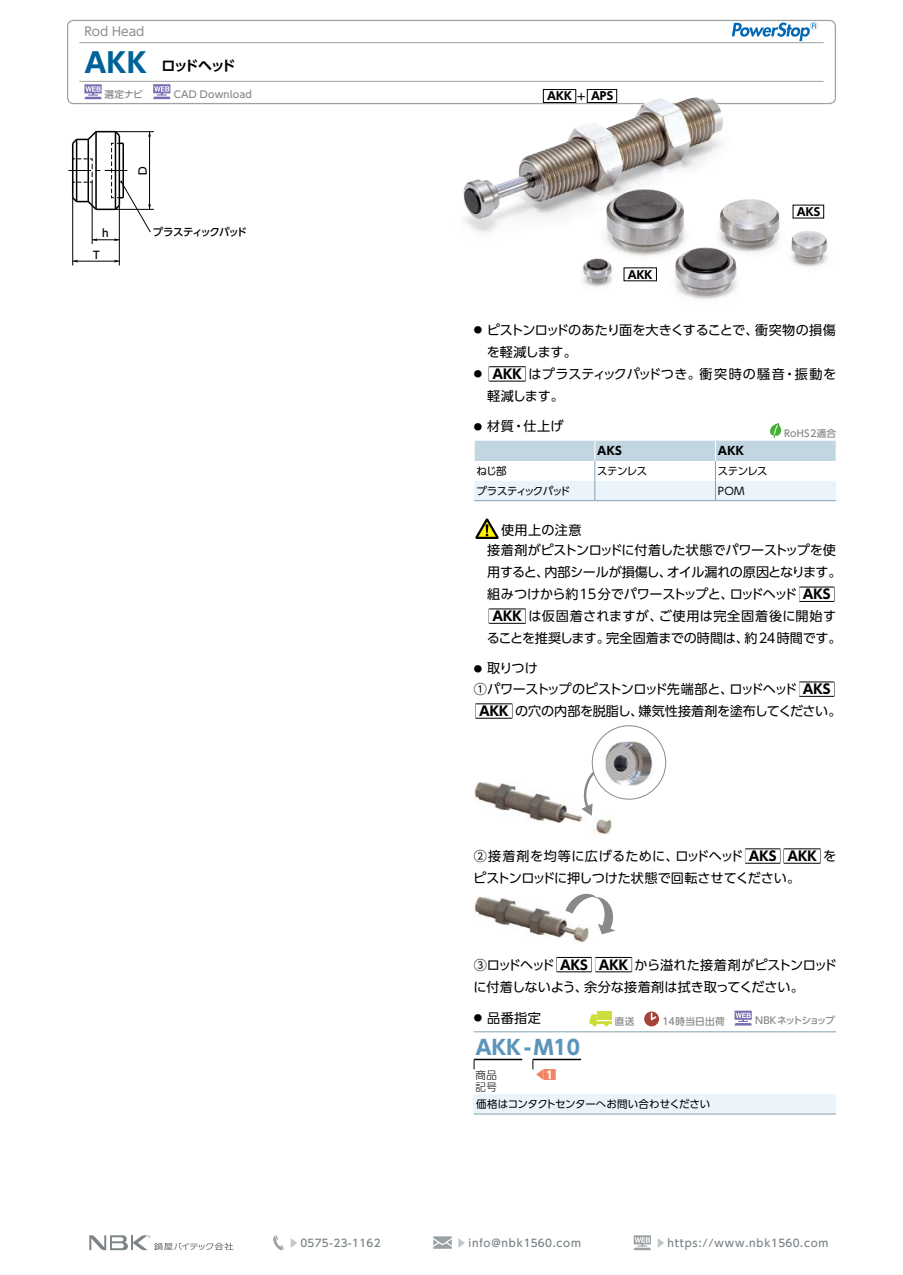
<style>
.page{position:relative;width:903px;height:1275px;background:#fff}
.page>*{position:absolute;margin:0;border:0;box-sizing:border-box;transform-origin:0 0}
.t1{font:700 20.12px "UD Shin Go Pro";color:#5b95bc}
.t2{font:700 14px "UD Shin Go Pro De";letter-spacing:-.115em;color:#000}
.t3{font:13.12px/21.9px "UD Shin Go Pro";letter-spacing:-.015em;color:#000}
.t4{font:13.12px/21.9px "UD Shin Go Pro";letter-spacing:-.035em;color:#000}
.t5{font:13.12px "UD Shin Go Pro";letter-spacing:-.05em;color:#000}
.t6{font:13.12px "UD Shin Go Pro";letter-spacing:.03em;color:#000}
.t7{font:12.25px "UD Shin Go Pro";color:#898989}
.t8{font:300 11.9px "UD Shin Go Pro";color:#ef8565}
.t9{font:700 11.38px "UD Shin Go Pro";letter-spacing:.02em;color:#000}
.t10{font:700 11.03px "UD Shin Go Pro";color:#000}
.t11{font:500 10.5px "UD Shin Go Pro";letter-spacing:.08em;color:#7d8488}
.t12{font:10.5px "UD Shin Go Pro";letter-spacing:-.02em;color:#000}
.t13{font:10.5px "UD Shin Go Pro";letter-spacing:-.045em;color:#000}
.t14{font:500 10.5px "UD Shin Go Pro";letter-spacing:.02em;color:#7d8488}
.t15{font:500 10.5px/21.5px "UD Shin Go Pro";letter-spacing:-.115em;color:#000}
.t16{font:10.5px "UD Shin Go Pro";letter-spacing:-.125em;color:#000}
.t17{font:300 10.5px/12.2px "UD Shin Go Pro";color:#000}
.t18{font:500 9.62px "UD Shin Go Pro";letter-spacing:.02em;color:#898989}
.t19{font:500 9.62px "UD Shin Go Pro";letter-spacing:-.11em;color:#898989}
.s1{font-family:"UD Shin Go Pro";font-size:27.12px;color:#006297}
.s2{font-weight:500}
.s3{font-family:"Futo Go B101 Pro";font-weight:700;font-size:8.4px}
.s4{font-weight:700}
.s5{font-weight:700;font-size:10.5px;color:#fff}
.s6{color:#c1c6c9}
</style>
<div class="page">
<svg style="left:89px;top:1235px;width:144px;height:15px"></svg>
<svg style="left:273px;top:1235px;width:11px;height:15px"></svg>
<svg style="left:433px;top:1236px;width:19px;height:13px"></svg>
<svg style="left:634px;top:1235px;width:17px;height:15px"></svg>
<div style="left:67px;top:20px;width:769px;height:84px;border:1px solid #9fa0a0;border-radius:6px"></div>
<hr style="left:79px;top:81px;width:744px;height:1px;background:#9fa0a0">
<hr style="left:79px;top:42px;width:744px;height:1px;background:#9fa0a0">
<svg style="left:732px;top:22px;width:85px;height:19px"></svg>
<svg style="left:84px;top:84px;width:18px;height:15px"></svg>
<svg style="left:153px;top:84px;width:17px;height:15px"></svg>
<hr style="left:73px;top:261px;width:46px;height:1px;background:#000">
<hr style="left:119px;top:205px;width:1px;height:60px;background:#000">
<hr style="left:72px;top:198px;width:1px;height:67px;background:#000">
<hr style="left:92px;top:182px;width:1px;height:62px;background:#000">
<hr style="left:115px;top:131px;width:39px;height:1px;background:#000">
<hr style="left:115px;top:209px;width:39px;height:1px;background:#000">
<svg style="left:68px;top:130px;width:83px;height:111px"></svg>
<img style="left:449px;top:97px;width:301px;height:203px">
<div style="left:624px;top:268px;width:32px;height:13px;background:#fff"></div>
<div style="left:543px;top:90px;width:33px;height:12px;background:#fff"></div>
<div style="left:543px;top:89px;width:33px;height:14px;border:1px solid #000"></div>
<div style="left:587px;top:90px;width:30px;height:12px;background:#fff"></div>
<div style="left:587px;top:89px;width:30px;height:14px;border:1px solid #000"></div>
<hr style="left:489px;top:366px;width:36px;height:1px;background:#000">
<hr style="left:489px;top:381px;width:36px;height:1px;background:#000">
<svg style="left:525px;top:366px;width:1px;height:15px"></svg>
<svg style="left:474px;top:423px;width:363px;height:78px"></svg>
<hr style="left:799px;top:587px;width:35px;height:1px;background:#000">
<hr style="left:799px;top:601px;width:35px;height:1px;background:#000">
<svg style="left:834px;top:587px;width:1px;height:15px"></svg>
<hr style="left:489px;top:609px;width:36px;height:1px;background:#000">
<hr style="left:489px;top:623px;width:36px;height:1px;background:#000">
<svg style="left:525px;top:609px;width:1px;height:15px"></svg>
<svg style="left:475px;top:518px;width:24px;height:21px"></svg>
<hr style="left:799px;top:682px;width:35px;height:1px;background:#000">
<hr style="left:799px;top:696px;width:35px;height:1px;background:#000">
<svg style="left:834px;top:682px;width:1px;height:15px"></svg>
<svg style="left:475px;top:704px;width:1px;height:14px"></svg>
<hr style="left:476px;top:703px;width:36px;height:1px;background:#000">
<hr style="left:476px;top:718px;width:36px;height:1px;background:#000">
<svg style="left:512px;top:704px;width:1px;height:14px"></svg>
<img style="left:474px;top:759px;width:149px;height:76px">
<svg style="left:581px;top:764px;width:25px;height:52px"></svg>
<div style="left:592px;top:725px;width:74px;height:75px;background:#fff;border:1px solid #898989;border-radius:50%"></div>
<img style="left:605px;top:741px;width:48px;height:44px">
<hr style="left:745px;top:848px;width:35px;height:1px;background:#000">
<hr style="left:745px;top:863px;width:35px;height:1px;background:#000">
<svg style="left:780px;top:849px;width:4px;height:14px"></svg>
<hr style="left:784px;top:848px;width:36px;height:1px;background:#000">
<hr style="left:784px;top:863px;width:36px;height:1px;background:#000">
<svg style="left:820px;top:849px;width:1px;height:14px"></svg>
<img style="left:474px;top:897px;width:129px;height:46px">
<svg style="left:565px;top:893px;width:51px;height:41px"></svg>
<svg style="left:556px;top:957px;width:1px;height:15px"></svg>
<hr style="left:557px;top:957px;width:34px;height:1px;background:#000">
<hr style="left:557px;top:971px;width:34px;height:1px;background:#000">
<svg style="left:591px;top:957px;width:4px;height:15px"></svg>
<hr style="left:595px;top:957px;width:37px;height:1px;background:#000">
<hr style="left:595px;top:971px;width:37px;height:1px;background:#000">
<svg style="left:632px;top:957px;width:1px;height:15px"></svg>
<div style="left:474px;top:1094px;width:362px;height:20px;background:#ebf4fa"></div>
<hr style="left:474px;top:1031px;width:362px;height:1px;background:#84a2b2">
<hr style="left:474px;top:1114px;width:362px;height:1px;background:#84a2b2">
<hr style="left:474px;top:1059px;width:48px;height:1px;background:#000">
<hr style="left:533px;top:1059px;width:48px;height:1px;background:#000">
<div style="left:543px;top:1069px;width:13px;height:11px;background:#ef8565"></div>
<svg style="left:734px;top:1011px;width:18px;height:14px"></svg>
<svg style="left:644px;top:1011px;width:15px;height:15px"></svg>
<svg style="left:590px;top:1014px;width:22px;height:12px"></svg>
<div style="left:598px;top:1011px;width:14px;height:9px;background:#cfdd3c"></div>
<p class="t7" style="left:84px;top:22px;width:62px">Rod Head</p>
<p class="t2" style="left:84px;top:55px;width:153px"><span class="s1">AKK</span> ロッドヘッド</p>
<p class="t18" style="left:104px;top:87px;width:40px">選定ナビ</p>
<p class="t18" style="left:174px;top:86px;width:89px">CAD Download　</p>
<p class="t15" style="left:91px;top:222px;width:21px;text-indent:9px">ｈ<br>Ｔ</p>
<p class="t15" style="left:132px;top:176px;width:12px;rotate:-90deg">Ｄ</p>
<p class="t15" style="left:153px;top:221px;width:96px">プラスティックパッド</p>
<p class="t10" style="left:547px;top:87px;width:68px">AKK <span class="s2">+</span> APS</p>
<p class="t10" style="left:628px;top:266px;width:26px">AKK</p>
<p class="t10" style="left:797px;top:203px;width:25px">AKS</p>
<p class="t4" style="left:487px;top:319px;width:351px;text-indent:-13px"><span class="s3">●</span> ピストンロッドのあたり面を大きくすることで、衝突物の損傷を軽減します。</p>
<p class="t3" style="left:487px;top:363px;width:351px;text-indent:-13px"><span class="s3">●</span> <span class="s4">AKK</span> はプラスティックパッドつき。衝突時の騒音・振動を軽減します。</p>
<p class="t3" style="left:474px;top:415px;width:91px"><span class="s3">●</span> 材質・仕上げ</p>
<p class="t9" style="left:597px;top:442px;width:26px">AKS</p>
<p class="t9" style="left:718px;top:442px;width:28px">AKK</p>
<p class="t13" style="left:476px;top:462px;width:32px">ねじ部</p>
<p class="t13" style="left:597px;top:462px;width:52px">ステンレス</p>
<p class="t13" style="left:718px;top:462px;width:52px">ステンレス</p>
<p class="t16" style="left:476px;top:482px;width:95px">プラスティックパッド</p>
<p class="t13" style="left:718px;top:482px;width:28px">POM</p>
<p class="t18" style="left:784px;top:425px;width:54px">RoHS2適合</p>
<p class="t3" style="left:487px;top:519px;width:350px;line-height:20.7px;text-indent:14px">使用上の注意<br>接着剤がピストンロッドに付着した状態でパワーストップを使</p>
<p class="t4" style="left:487px;top:561px;width:356px">用すると、内部シールが損傷し、オイル漏れの原因となります。</p>
<p class="t4" style="left:487px;top:583px;width:345px">組みつけから約15分でパワーストップと、ロッドヘッド <span class="s4">AKS</span></p>
<p class="t6" style="left:492px;top:605px;width:345px"><span class="s4">AKK</span> は仮固着されますが、ご使用は完全固着後に開始す</p>
<p class="t3" style="left:487px;top:627px;width:356px">ることを推奨します。完全固着までの時間は、約24時間です。</p>
<p class="t3" style="left:474px;top:657px;width:66px"><span class="s3">●</span> 取りつけ</p>
<p class="t5" style="left:474px;top:678px;width:358px">①パワーストップのピストンロッド先端部と、ロッドヘッド <span class="s4">AKS</span></p>
<p class="t3" style="left:479px;top:700px;width:364px"><span class="s4">AKK</span> の穴の内部を脱脂し、嫌気性接着剤を塗布してください。</p>
<p class="t3" style="left:473px;top:845px;width:364px">②接着剤を均等に広げるために、ロッドヘッド <span class="s4">AKS AKK</span> をピストンロッドに押しつけた状態で回転させてください。</p>
<p class="t3" style="left:473px;top:953px;width:365px">③ロッドヘッド <span class="s4">AKS AKK</span> から溢れた接着剤がピストンロッドに付着しないよう、余分な接着剤は拭き取ってください。</p>
<p class="t3" style="left:474px;top:1007px;width:69px"><span class="s3">●</span> 品番指定</p>
<h1 class="t1" style="left:475px;top:1031px;width:106px">AKK -M10</h1>
<p class="t17" style="left:475px;top:1068px;width:23px">商品記号</p>
<p class="t8" style="left:534px;top:1065px;width:20px">◀<span class="s5">1</span></p>
<p class="t12" style="left:476px;top:1096px;width:236px">価格はコンタクトセンターへお問い合わせください</p>
<p class="t18" style="left:615px;top:1014px;width:21px">直送</p>
<p class="t18" style="left:662px;top:1014px;width:64px">14時当日出荷</p>
<p class="t19" style="left:755px;top:1013px;width:81px">NBKネットショップ</p>
<p class="t14" style="left:288px;top:1234px;width:94px"><span class="s6">▶</span>0575-23-1162</p>
<p class="t11" style="left:456px;top:1234px;width:126px"><span class="s6">▶</span>info@nbk1560.com</p>
<p class="t11" style="left:655px;top:1234px;width:175px"><span class="s6">▶</span>https://www.nbk1560.com</p>
</div>
